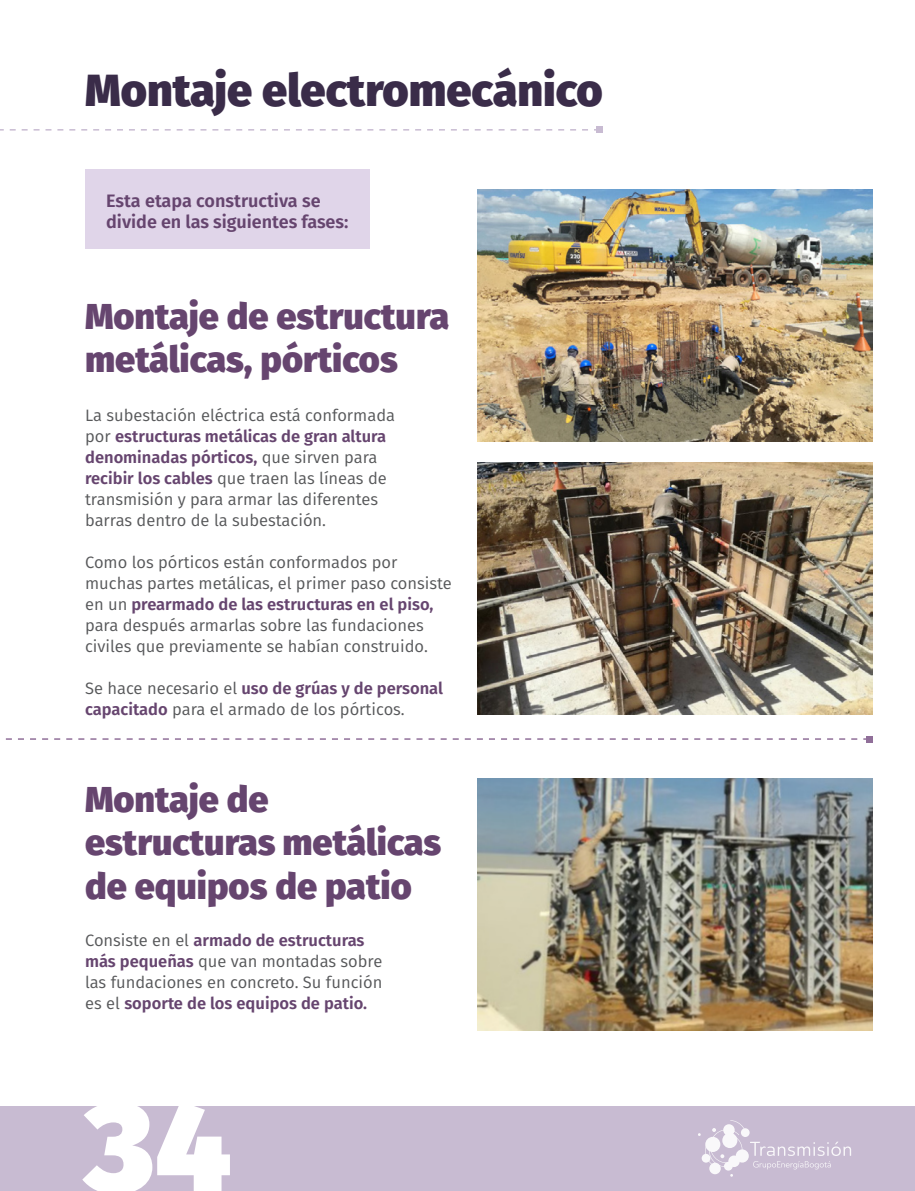
<style>
.page{position:relative;width:915px;height:1191px;background:#fff}
.page>*{position:absolute;margin:0;border:0;box-sizing:border-box;transform-origin:0 0}
.t1{font:900 127.5px "Fira Sans";color:#fff}
.Títulos{font:800 45px "Fira Sans";color:#3a2c49}
.Subtítulos{font:800 36px/43.2px "Fira Sans";color:#66456f}
.Subtítulos_12pts{font:600 18px/21px "Fira Sans";color:#66456f}
.t2{font:16.5px/21px "Fira Sans";color:#57585a}
.s1{font-weight:600;color:#66456f}
</style>
<div class="page">
<div style="left:0;top:1106px;width:914px;height:85px;background:#c8bbd2"></div>
<svg style="left:698px;top:1120px;width:152px;height:56px"></svg>
<img style="left:477px;top:463px;width:395px;height:251px">
<img style="left:477px;top:190px;width:395px;height:251px">
<img style="left:477px;top:778px;width:395px;height:252px">
<div style="left:85px;top:169px;width:284px;height:80px;background:#e0d5e9"></div>
<svg style="left:0;top:127px;width:602px;height:6px"></svg>
<svg style="left:5px;top:736px;width:867px;height:6px"></svg>
<p class="Títulos" style="left:85px;top:50px;width:519px">Montaje electromecánico</p>
<p class="Subtítulos_12pts" style="left:106px;top:189px;width:244px">Esta etapa constructiva se divide en las siguientes fases:</p>
<p class="Subtítulos" style="left:85px;top:291px;width:365px">Montaje de estructura metálicas, pórticos</p>
<p class="t2" style="left:85px;top:404px;width:311px">La subestación eléctrica está conformada por <span class="s1">estructuras metálicas de gran altura denominadas pórticos,</span> que sirven para <span class="s1">recibir los cables</span> que traen las líneas de transmisión y para armar las diferentes barras dentro de la subestación.</p>
<p class="t2" style="left:85px;top:551px;width:368px">Como los pórticos están conformados por muchas partes metálicas, el primer paso consiste en un <span class="s1">prearmado de las estructuras en el piso, </span>para después armarlas sobre las fundaciones civiles que previamente se habían construido.</p>
<p class="t2" style="left:85px;top:677px;width:359px">Se hace necesario el <span class="s1">uso de grúas y de personal capacitado</span> para el armado de los pórticos.</p>
<p class="Subtítulos" style="left:85px;top:774px;width:357px">Montaje de estructuras metálicas de equipos de patio</p>
<p class="t2" style="left:85px;top:929px;width:299px">Consiste en el <span class="s1">armado de estructuras más pequeñas</span> que van montadas sobre las fundaciones en concreto. Su función es el <span class="s1">soporte de los equipos de patio.</span></p>
<h1 class="t1" style="left:85px;top:1028px;width:148px">34</h1>
</div>
